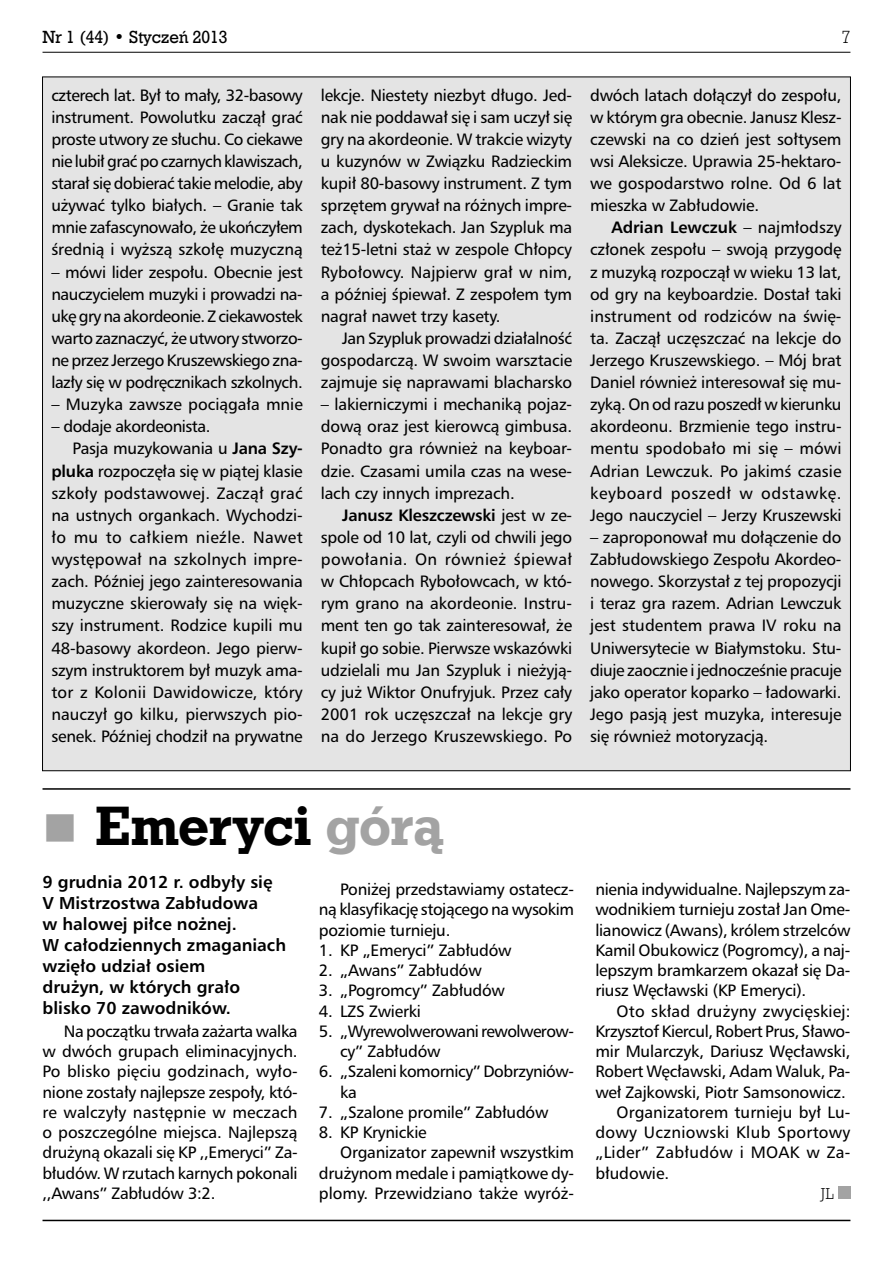
<style>
.page{position:relative;width:893px;height:1263px;background:#fff}
.page>*{position:absolute;margin:0;border:0;box-sizing:border-box;transform-origin:0 0}
.t1{font:47.25px "Geo Slb 712 Bd PL";color:#000}
.t2{font:17.25px/21px "Humnst 777 PL Bold A";color:#000}
.t3{font:16.5px/22px "Humnst 777 PL Roman A";letter-spacing:-.015em;color:#000;text-align:justify}
.t4{font:16.5px "Humnst 777 PL Roman A";letter-spacing:.01em;color:#000}
.t5{font:16.5px "Humnst 777 PL Bold A";letter-spacing:-.015em;color:#000}
.t6{font:16.5px "Humnst 777 PL Roman A";letter-spacing:.015em;color:#000}
.t7{font:16.5px "Humnst 777 PL Roman A";letter-spacing:.025em;color:#000}
.t8{font:16.5px "Humnst 777 PL Roman A";letter-spacing:.02em;color:#000}
.t9{font:15px "Geo Slb 712 Md PL";color:#000}
.t10{font:15px "Geo Slb 712 Lt PL";color:#000}
.t11{font:13.5px "Geo Slb 712 Lt PL";color:#000}
.s1{font-family:"Humnst 777 PL Bold A"}
.s2{font-family:"Humnst 777 PL Roman A"}
.s3{color:#a3a3a3}
</style>
<div class="page">
<hr style="left:43px;top:1220px;width:807px;height:1px;background:#000">
<hr style="left:43px;top:52px;width:807px;height:1px;background:#000">
<div style="left:43px;top:77px;width:807px;height:694px;background:#e4e4e4"></div>
<div style="left:838px;top:1186px;width:12px;height:13px;background:#a3a3a3"></div>
<hr style="left:43px;top:788px;width:807px;height:2px;background:#000">
<p class="t9" style="left:43px;top:31px;width:187px">Nr 1 (44) • Styczeń 2013</p>
<p class="t10" style="left:842px;top:31px;width:10px">7</p>
<p class="t3" style="left:51px;top:85px;width:253px">czterech lat. Był to mały, 32-basowy instrument. Powolutku zaczął grać proste utwory ze słuchu. Co ciekawe nie lubił grać po czarnych klawiszach, starał się dobierać takie melodie, aby używać tylko białych. – Granie tak mnie zafascynowało, że ukończyłem średnią i wyższą szkołę muzyczną</p>
<p class="t3" style="left:51px;top:262px;width:253px">– mówi lider zespołu. Obecnie jest nauczycielem muzyki i prowadzi na&shy;ukę gry na akordeonie. Z ciekawostek warto zaznaczyć, że utwory stworzo&shy;ne przez Jerzego Kruszewskiego zna&shy;lazły się w podręcznikach szkolnych.</p>
<p class="t3" style="left:51px;top:395px;width:253px">– Muzyka zawsze pociągała mnie</p>
<p class="t3" style="left:51px;top:417px;width:161px">– dodaje akordeonista.</p>
<p class="t3" style="left:73px;top:439px;width:232px">Pasja muzykowania u <span class="s1">Jana Szy-</span></p>
<p class="t3" style="left:51px;top:461px;width:253px"><span class="s1">pluka</span> rozpoczęła się w piątej klasie</p>
<p class="t4" style="left:51px;top:486px;width:253px">szkoły podstawowej. Zaczął grać</p>
<p class="t3" style="left:51px;top:505px;width:253px">na ustnych organkach. Wychodzi-</p>
<p class="t7" style="left:51px;top:531px;width:253px">ło mu to całkiem nieźle. Nawet</p>
<p class="t4" style="left:51px;top:553px;width:253px">występował na szkolnych impre-</p>
<p class="t3" style="left:51px;top:572px;width:253px">zach. Później jego zainteresowania</p>
<p class="t3" style="left:51px;top:594px;width:253px">muzyczne skierowały się na więk-</p>
<p class="t3" style="left:51px;top:616px;width:253px">szy instrument. Rodzice kupili mu</p>
<p class="t3" style="left:51px;top:638px;width:253px">48-basowy akordeon. Jego pierw-</p>
<p class="t3" style="left:51px;top:660px;width:253px">szym instruktorem był muzyk ama-</p>
<p class="t4" style="left:51px;top:685px;width:253px">tor z Kolonii Dawidowicze, który</p>
<p class="t3" style="left:51px;top:704px;width:253px">nauczył go kilku, pierwszych pio-</p>
<p class="t3" style="left:51px;top:726px;width:253px">senek. Później chodził na prywatne</p>
<p class="t3" style="left:321px;top:85px;width:253px">lekcje. Niestety niezbyt długo. Jed&shy;nak nie poddawał się i sam uczył się gry na akordeonie. W trakcie wizyty u kuzynów w Związku Radzieckim kupił 80-basowy instrument. Z tym sprzętem grywał na różnych impre&shy;zach, dyskotekach. Jan Szypluk ma też15-letni staż w zespole Chłopcy Rybołowcy. Najpierw grał w nim, a później śpiewał. Z zespołem tym nagrał nawet trzy kasety.</p>
<p class="t3" style="left:321px;top:328px;width:253px;text-indent:21px">Jan Szypluk prowadzi działalność gospodarczą. W swoim warsztacie zajmuje się naprawami blacharsko</p>
<p class="t3" style="left:321px;top:395px;width:253px">– lakierniczymi i mechaniką pojaz&shy;dową oraz jest kierowcą gimbusa.<br>Ponadto gra również na keyboar&shy;dzie. Czasami umila czas na wese&shy;lach czy innych imprezach.</p>
<p class="t5" style="left:342px;top:508px;width:232px">Janusz Kleszczewski <span class="s2">jest w ze-</span></p>
<p class="t3" style="left:321px;top:527px;width:253px">spole od 10 lat, czyli od chwili jego powołania. On również śpiewał w Chłopcach Rybołowcach, w któ&shy;rym grano na akordeonie. Instru&shy;ment ten go tak zainteresował, że kupił go sobie. Pierwsze wskazówki udzielali mu Jan Szypluk i nieżyją&shy;cy już Wiktor Onufryjuk. Przez cały 2001 rok uczęszczał na lekcje gry na do Jerzego Kruszewskiego. Po</p>
<p class="t3" style="left:590px;top:85px;width:253px">dwóch latach dołączył do zespołu, w którym gra obecnie. Janusz Klesz&shy;czewski na co dzień jest sołtysem wsi Aleksicze. Uprawia 25-hektaro&shy;we gospodarstwo rolne. Od 6 lat mieszka w Zabłudowie.</p>
<p class="t5" style="left:611px;top:221px;width:232px">Adrian Lewczuk <span class="s2">– najmłodszy</span></p>
<p class="t3" style="left:590px;top:240px;width:253px">członek zespołu – swoją przygodę z muzyką rozpoczął w wieku 13 lat, od gry na keyboardzie. Dostał taki instrument od rodziców na świę&shy;ta. Zaczął uczęszczać na lekcje do Jerzego Kruszewskiego. – Mój brat Daniel również interesował się mu&shy;zyką. On od razu poszedł w kierunku akordeonu. Brzmienie tego instru&shy;mentu spodobało mi się – mówi Adrian Lewczuk. Po jakimś czasie keyboard poszedł w odstawkę.<br>Jego nauczyciel – Jerzy Kruszewski</p>
<p class="t3" style="left:590px;top:527px;width:253px">– zaproponował mu dołączenie do Zabłudowskiego Zespołu Akordeo&shy;nowego. Skorzystał z tej propozycji i teraz gra razem. Adrian Lewczuk jest studentem prawa IV roku na Uniwersytecie w Białymstoku. Stu&shy;diuje zaocznie i jednocześnie pracuje jako operator koparko – ładowarki.<br>Jego pasją jest muzyka, interesuje się również motoryzacją.</p>
<h1 class="t1" style="left:96px;top:806px;width:350px">Emeryci <span class="s3">górą</span></h1>
<p class="t2" style="left:43px;top:872px;width:245px">9 grudnia 2012 r. odbyły się<br>V Mistrzostwa Zabłudowa<br>w halowej piłce nożnej.<br>W całodziennych zmaganiach wzięło udział osiem<br>drużyn, w których grało blisko 70 zawodników.</p>
<p class="t3" style="left:43px;top:1022px;width:257px;line-height:20.2px;text-indent:21px">Na początku trwała zażarta walka w dwóch grupach eliminacyjnych.<br>Po blisko pięciu godzinach, wyło&shy;nione zostały najlepsze zespoły, któ&shy;re walczyły następnie w meczach o poszczególne miejsca. Najlepszą drużyną okazali się KP ,,Emeryci” Za&shy;błudów. W rzutach karnych pokonali ,,Awans” Zabłudów 3:2.</p>
<p class="t3" style="left:319px;top:880px;width:257px;line-height:20.2px;text-indent:21px">Poniżej przedstawiamy ostatecz&shy;ną klasyfikację stojącego na wysokim poziomie turnieju.</p>
<p class="t3" style="left:319px;top:940px;width:194px">1. KP „Emeryci” Zabłudów</p>
<p class="t3" style="left:319px;top:961px;width:164px">2. „Awans” Zabłudów</p>
<p class="t3" style="left:319px;top:981px;width:188px">3. „Pogromcy” Zabłudów</p>
<p class="t3" style="left:319px;top:1001px;width:104px">4. LZS Zwierki</p>
<p class="t3" style="left:340px;top:1022px;width:235px;line-height:20.2px;text-indent:-21px">5. „Wyrewolwerowani rewolwerow&shy;cy” Zabłudów</p>
<p class="t3" style="left:340px;top:1063px;width:235px;line-height:20.2px;text-indent:-21px">6. „Szaleni komornicy” Dobrzyniów&shy;ka</p>
<p class="t3" style="left:319px;top:1102px;width:231px">7. „Szalone promile” Zabłudów</p>
<p class="t3" style="left:319px;top:1123px;width:109px">8. KP Krynickie</p>
<p class="t3" style="left:340px;top:1143px;width:235px">Organizator zapewnił wszystkim</p>
<p class="t3" style="left:319px;top:1163px;width:257px">drużynom medale i pamiątkowe dy-</p>
<p class="t3" style="left:319px;top:1183px;width:257px">plomy. Przewidziano także wyróż-</p>
<p class="t3" style="left:595px;top:880px;width:257px;line-height:20.2px">nienia indywidualne. Najlepszym za&shy;wodnikiem turnieju został Jan Ome&shy;lianowicz (Awans), królem strzelców Kamil Obukowicz (Pogromcy), a naj&shy;lepszym bramkarzem okazał się Da&shy;riusz Węcławski (KP Emeryci).</p>
<p class="t4" style="left:617px;top:1004px;width:235px">Oto skład drużyny zwycięskiej:</p>
<p class="t3" style="left:595px;top:1021px;width:257px">Krzysztof Kiercul, Robert Prus, Sławo-</p>
<p class="t3" style="left:595px;top:1042px;width:257px">mir Mularczyk, Dariusz Węcławski,</p>
<p class="t3" style="left:595px;top:1062px;width:257px">Robert Węcławski, Adam Waluk, Pa-</p>
<p class="t3" style="left:595px;top:1082px;width:252px">weł Zajkowski, Piotr Samsonowicz.</p>
<p class="t3" style="left:617px;top:1102px;width:235px">Organizatorem turnieju był Lu-</p>
<p class="t6" style="left:595px;top:1126px;width:257px">dowy Uczniowski Klub Sportowy</p>
<p class="t8" style="left:595px;top:1146px;width:257px">„Lider” Zabłudów i MOAK w Za-</p>
<p class="t3" style="left:595px;top:1163px;width:75px">błudowie.</p>
<p class="t11" style="left:821px;top:1187px;width:15px">JL</p>
</div>
